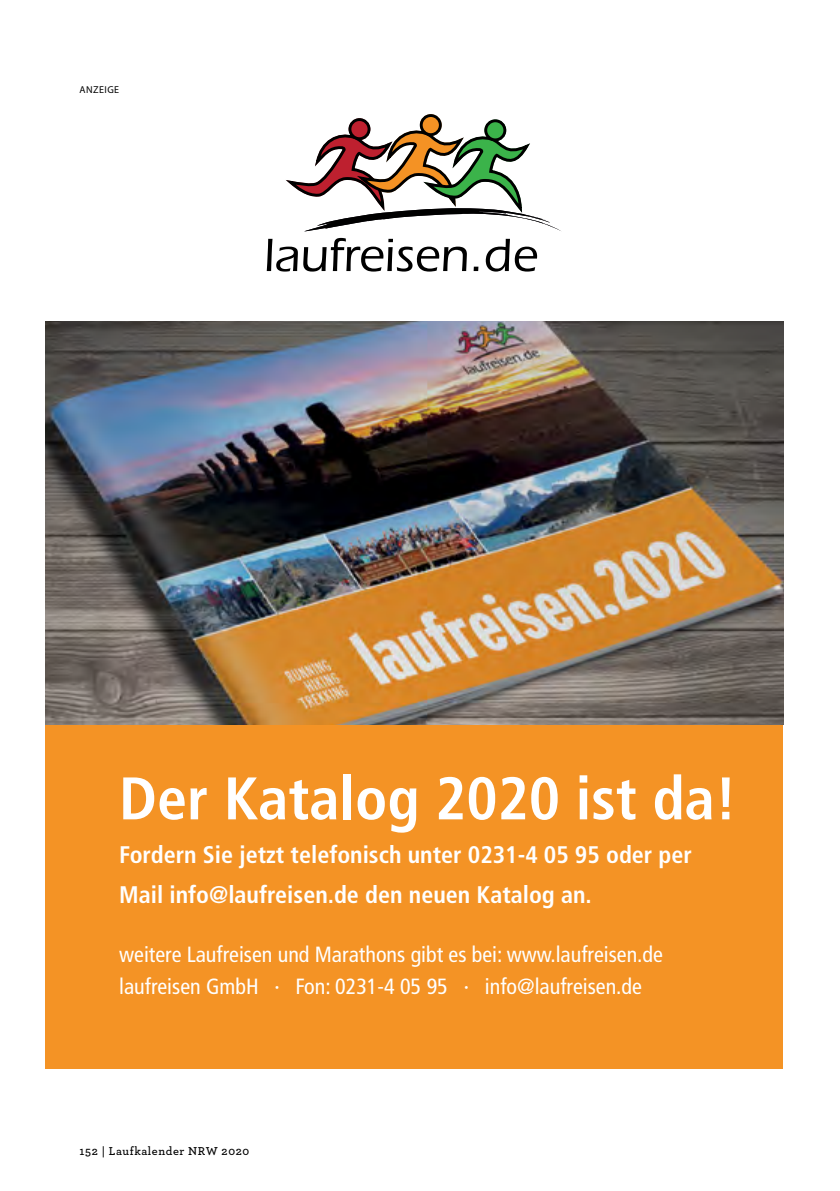
<style>
.page{position:relative;width:840px;height:1191px;background:#fff}
.page>*{position:absolute;margin:0;border:0;box-sizing:border-box;transform-origin:0 0}
.t1{font:700 condensed 60px "Frutiger LT Std";color:#fff}
.t2{font:700 condensed 24px/40px "Frutiger LT Std";color:#fff}
.t3{font:condensed 22px/32px "Frutiger LT Std";color:#fff}
.t4{font:600 12px "Archer";letter-spacing:.05em;color:#000}
.t5{font:10px "Myriad Pro";letter-spacing:.045em;color:#000}
</style>
<div class="page">
<div style="left:45px;top:711px;width:737px;height:357px;background:#f49325"></div>
<div style="left:420px;top:114px;width:21px;height:22px;border:2px solid #f49224;border-radius:50%"></div>
<svg style="left:350px;top:120px;width:19px;height:19px"></svg>
<div style="left:348px;top:118px;width:22px;height:22px;border:3px solid #000;border-radius:50%"></div>
<div style="left:421px;top:116px;width:19px;height:19px;background:#f49224;border-radius:50%"></div>
<div style="left:419px;top:114px;width:22px;height:22px;border:3px solid #000;border-radius:50%"></div>
<svg style="left:485px;top:121px;width:19px;height:19px"></svg>
<div style="left:484px;top:119px;width:22px;height:22px;border:3px solid #000;border-radius:50%"></div>
<svg style="left:286px;top:125px;width:275px;height:107px"></svg>
<svg style="left:266px;top:238px;width:200px;height:33px"></svg>
<svg style="left:473px;top:267px;width:5px;height:4px"></svg>
<svg style="left:485px;top:239px;width:52px;height:32px"></svg>
<img style="left:45px;top:322px;width:737px;height:402px">
<p class="t5" style="left:79px;top:83px;width:41px">ANZEIGE</p>
<h1 class="t1" style="left:119px;top:763px;width:619px">Der Katalog 2020 ist da!</h1>
<p class="t2" style="left:119px;top:835px;width:574px">Fordern Sie jetzt telefonisch unter 0231-4 05 95 oder per<br>Mail info@laufreisen.de den neuen Katalog an.</p>
<p class="t3" style="left:119px;top:939px;width:545px">weitere Laufreisen und Marathons gibt es bei: www.laufreisen.de laufreisen GmbH · Fon: 0231-4 05 95 · info@laufreisen.de</p>
<p class="t4" style="left:79px;top:1142px;width:171px">152 | Laufkalender NRW 2020</p>
</div>
